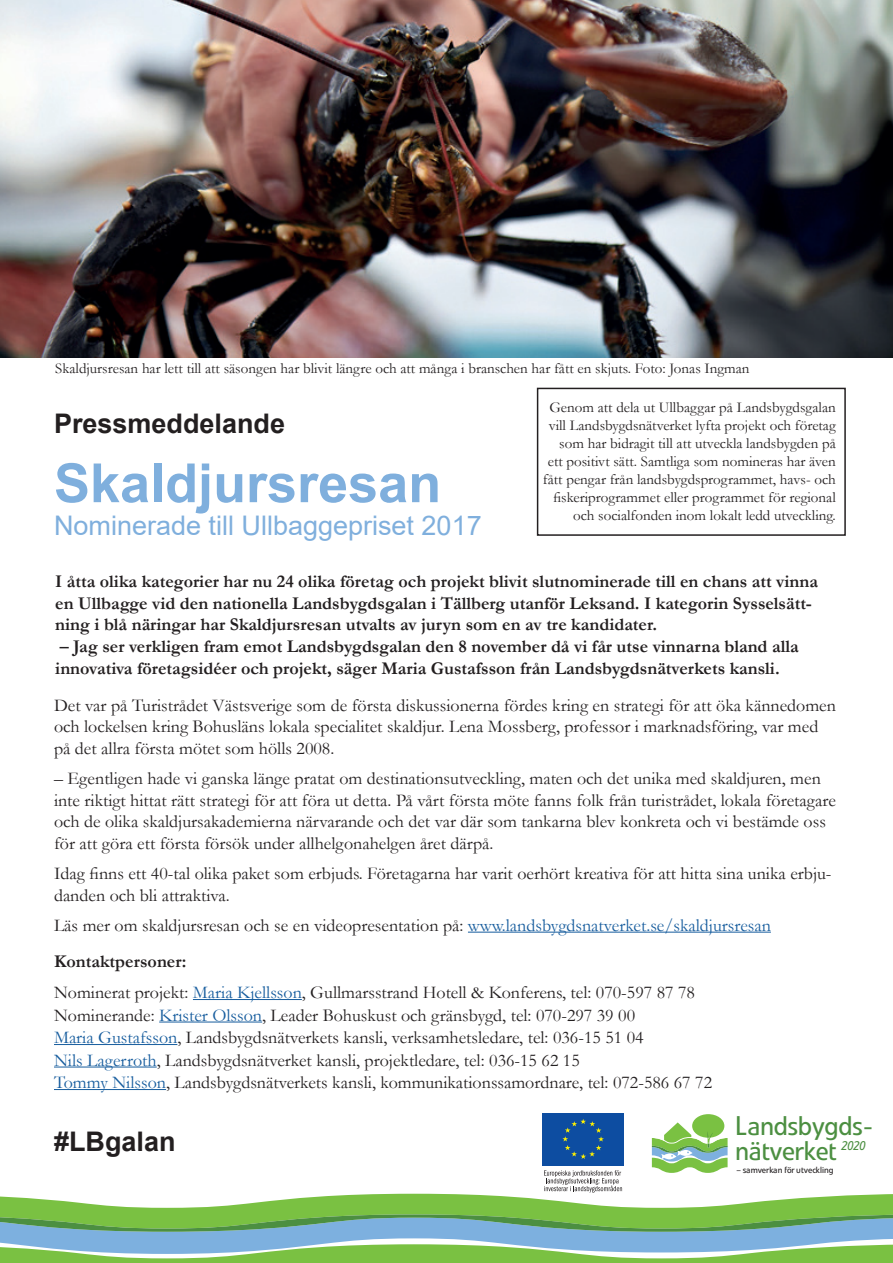
<style>
.page{position:relative;width:893px;height:1263px;background:#fff}
.page>*{position:absolute;margin:0;border:0;box-sizing:border-box;transform-origin:0 0}
.t1{font:700 54px "Arial";color:#7fafdd}
.t2{font:27px "Arial";color:#7fafdd}
.t3{font:700 27px "Arial";color:#231f20}
.t4{font:26.7px/25px "Evo BQ";letter-spacing:-.02em;color:#4c8f41}
.t5{font:18px/21.6px "Garamond";color:#231f20}
.t6{font:700 18px/21.6px "Garamond";color:#231f20}
.t7{font:15px/18px "Garamond";color:#231f20;text-align:right}
.t8{font:italic 12.6px "Evo BQ";color:#4c8f41}
.t9{font:8.85px "Evo BQ";color:#231f20}
.s1{color:#175d9e}
.s2{font-weight:700}
</style>
<div class="page">
<div style="left:543px;top:1113px;width:81px;height:52px;background:#0d4da1"></div>
<div style="left:692px;top:1114px;width:32px;height:24px;background:#7ac142;border-radius:50%"></div>
<svg style="left:0;top:1119px;width:893px;height:144px"></svg>
<hr style="left:468px;top:932px;width:303px;height:1px;background:#175d9e">
<img style="left:0;top:0;width:893px;height:358px">
<hr style="left:193px;top:999px;width:109px;height:1px;background:#175d9e">
<hr style="left:159px;top:1021px;width:103px;height:1px;background:#175d9e">
<hr style="left:54px;top:1044px;width:123px;height:1px;background:#175d9e">
<hr style="left:54px;top:1066px;width:103px;height:1px;background:#175d9e">
<hr style="left:54px;top:1089px;width:112px;height:1px;background:#175d9e">
<div style="left:537px;top:388px;width:309px;height:148px;border:2px solid #231f20"></div>
<p class="t7" style="left:55px;top:359px;width:696px">Skaldjursresan har lett till att säsongen har blivit längre och att många i branschen har fått en skjuts. Foto: Jonas Ingman</p>
<h2 class="t3" style="left:54px;top:404px;width:233px">Pressmeddelande</h2>
<p class="t7" style="left:543px;top:398px;width:294px">Genom att dela ut Ullbaggar på Landsbygdsgalan vill Landsbygdsnätverket lyfta projekt och företag som har bidragit till att utveckla landsbygden på ett positivt sätt. Samtliga som nomineras har även fått pengar från landsbygdsprogrammet, havs- och fiskeriprogrammet eller programmet för regional och socialfonden inom lokalt ledd utveckling.</p>
<h1 class="t1" style="left:54px;top:445px;width:389px">Skaldjursresan</h1>
<h2 class="t2" style="left:54px;top:506px;width:429px">Nominerade till Ullbaggepriset 2017</h2>
<p class="t6" style="left:55px;top:571px;width:764px">I åtta olika kategorier har nu 24 olika företag och projekt blivit slutnominerade till en chans att vinna en Ullbagge vid den nationella Landsbygdsgalan i Tällberg utanför Leksand. I kategorin Sysselsätt&shy;ning i blå näringar har Skaldjursresan utvalts av juryn som en av tre kandidater.</p>
<p class="t6" style="left:55px;top:635px;width:745px">– Jag ser verkligen fram emot Landsbygdsgalan den 8 november då vi får utse vinnarna bland alla innovativa företagsidéer och projekt, säger Maria Gustafsson från Landsbygdsnätverkets kansli.</p>
<p class="t5" style="left:54px;top:694px;width:783px">Det var på Turistrådet Västsverige som de första diskussionerna fördes kring en strategi för att öka kännedomen och lockelsen kring Bohusläns lokala specialitet skaldjur. Lena Mossberg, professor i marknadsföring, var med på det allra första mötet som hölls 2008.</p>
<p class="t5" style="left:54px;top:767px;width:783px">– Egentligen hade vi ganska länge pratat om destinationsutveckling, maten och det unika med skaldjuren, men inte riktigt hittat rätt strategi för att föra ut detta. På vårt första möte fanns folk från turistrådet, lokala företagare och de olika skaldjursakademierna närvarande och det var där som tankarna blev konkreta och vi bestämde oss för att göra ett första försök under allhelgonahelgen året därpå.</p>
<p class="t5" style="left:54px;top:862px;width:779px">Idag finns ett 40-tal olika paket som erbjuds. Företagarna har varit oerhört kreativa för att hitta sina unika erbju&shy;danden och bli attraktiva.</p>
<p class="t5" style="left:54px;top:914px;width:718px">Läs mer om skaldjursresan och se en videopresentation på: <span class="s1">www.landsbygdsnatverket.se/skaldjursresan</span></p>
<p class="t5" style="left:54px;top:945px;width:642px;line-height:31px"><span class="s2">Kontaktpersoner:<br></span>Nominerat projekt: <span class="s1">Maria Kjellsson</span>, Gullmarsstrand Hotell &amp; Konferens, tel: 070-597 87 78</p>
<p class="t5" style="left:54px;top:1003px;width:660px;line-height:22.5px">Nominerande: <span class="s1">Krister Olsson</span>, Leader Bohuskust och gränsbygd, tel: 070-297 39 00<br><span class="s1">Maria Gustafsson</span>, Landsbygdsnätverkets kansli, verksamhetsledare, tel: 036-15 51 04<br><span class="s1">Nils Lagerroth</span>, Landsbygdsnätverket kansli, projektledare, tel: 036-15 62 15<br><span class="s1">Tommy Nilsson</span>, Landsbygdsnätverkets kansli, kommunikationssamordnare, tel: 072-586 67 72</p>
<h2 class="t3" style="left:54px;top:1122px;width:123px">#LBgalan</h2>
<h3 class="t4" style="left:735px;top:1114px;width:139px">Landsbygds&shy;nätverket</h3>
<p class="t9" style="left:736px;top:1165px;width:99px">– samverkan för utveckling</p>
<p class="t8" style="left:840px;top:1138px;width:26px">2020</p>
</div>
